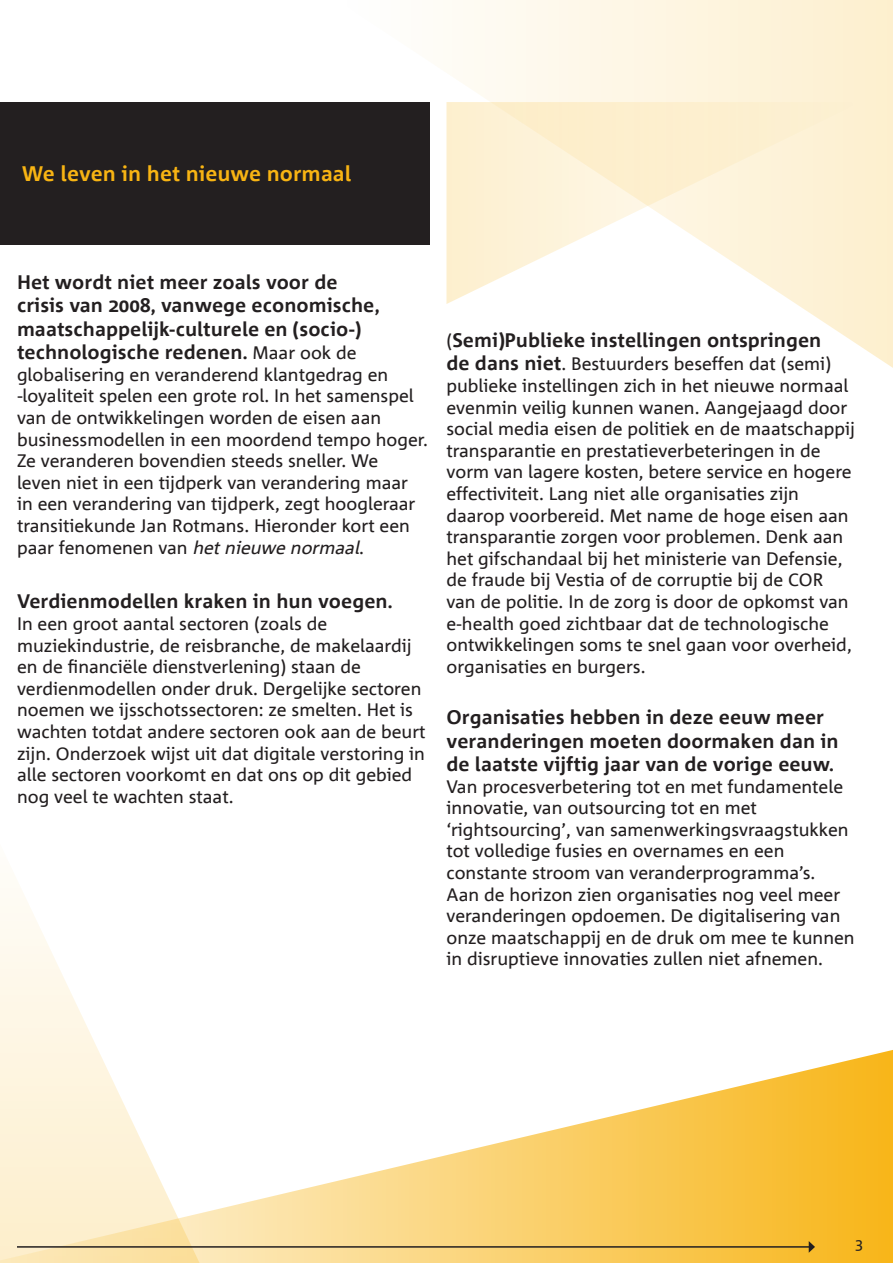
<style>
.page{position:relative;width:893px;height:1263px;background:#fff}
.page>*{position:absolute;margin:0;border:0;box-sizing:border-box;transform-origin:0 0}
.t1{font:700 21px "Corpid Office";color:#f8b413}
.t2{font:700 19.5px/23.4px "Corpid Office";color:#231f20}
.t3{font:18px/21.6px "Corpid Office";color:#231f20}
.t4{font:15px "Corpid Office";color:#231f20}
.s1{font-weight:400;font-size:18px}
.s2{font-style:italic}
.s3{font-weight:700;font-size:19.5px}
</style>
<div class="page">
<svg style="left:213px;top:1050px;width:680px;height:213px"></svg>
<svg style="left:0;top:888px;width:213px;height:375px"></svg>
<hr style="left:17px;top:1246px;width:792px;height:2px;background:#231f20">
<svg style="left:809px;top:1241px;width:6px;height:12px"></svg>
<div style="left:0;top:102px;width:429px;height:142px;background:#231f20"></div>
<svg style="left:336px;top:0;width:557px;height:368px"></svg>
<svg style="left:446px;top:102px;width:415px;height:202px;fill:#fdf2d7"></svg>
<p class="t1" style="left:22px;top:162px;width:330px">We leven in het nieuwe normaal</p>
<p class="t2" style="left:17px;top:271px;width:364px">Het wordt niet meer zoals voor de crisis van 2008, vanwege economische, maatschappelijk-culturele en (socio-) technologische redenen. <span class="s1">Maar ook de</span></p>
<p class="t3" style="left:17px;top:364px;width:412px">globalisering en veranderend klantgedrag en -loyaliteit spelen een grote rol. In het samenspel van de ontwikkelingen worden de eisen aan businessmodellen in een moordend tempo hoger.<br>Ze veranderen bovendien steeds sneller. We<br>leven niet in een tijdperk van verandering maar in een verandering van tijdperk, zegt hoogleraar transitiekunde Jan Rotmans. Hieronder kort een<br>p a a r fe n o m e n e n va n <span class="s2">hetnieuwe normaal</span>.</p>
<p class="t2" style="left:17px;top:591px;width:377px">Verdienmodellen kraken in hun voegen.</p>
<p class="t3" style="left:17px;top:613px;width:410px">In een groot aantal sectoren (zoals de muziekindustrie, de reisbranche, de makelaardij en de financiële dienstverlening) staan de verdienmodellen onder druk. Dergelijke sectoren noemen we ijsschotssectoren: ze smelten. Het is wachten totdat andere sectoren ook aan de beurt zijn. Onderzoek wijst uit dat digitale verstoring in alle sectoren voorkomt en dat ons op dit gebied nog veel te wachten staat.</p>
<p class="t2" style="left:446px;top:329px;width:376px"><span class="s1">(</span>Semi)Publieke instellingen ontspringen</p>
<p class="t3" style="left:446px;top:354px;width:410px"><span class="s3">de dans niet</span>. Bestuurders beseffen dat (semi) publieke instellingen zich in het nieuwe normaal evenmin veilig kunnen wanen. Aangejaagd door social media eisen de politiek en de maatschappij transparantie en prestatieverbeteringen in de vorm van lagere kosten, betere service en hogere effectiviteit. Lang niet alle organisaties zijn daarop voorbereid. Met name de hoge eisen aan transparantie zorgen voor problemen. Denk aan het gifschandaal bij het ministerie van Defensie, de fraude bij Vestia of de corruptie bij de COR van de politie. In de zorg is door de opkomst van e-health goed zichtbaar dat de technologische ontwikkelingen soms te snel gaan voor overheid, organisaties en burgers.</p>
<p class="t2" style="left:446px;top:706px;width:394px">Organisaties hebben in deze eeuw meer veranderingen moeten doormaken dan in de laatste vijftig jaar van de vorige eeuw.</p>
<p class="t3" style="left:446px;top:776px;width:410px">Van procesverbetering tot en met fundamentele innovatie, van outsourcing tot en met ‘rightsourcing’, van samenwerkingsvraagstukken tot volledige fusies en overnames en een constante stroom van veranderprogramma’s.<br>Aan de horizon zien organisaties nog veel meer veranderingen opdoemen. De digitalisering van onze maatschappij en de druk om mee te kunnen in disruptieve innovaties zullen niet afnemen.</p>
<p class="t4" style="left:855px;top:1236px;width:10px">3</p>
</div>
